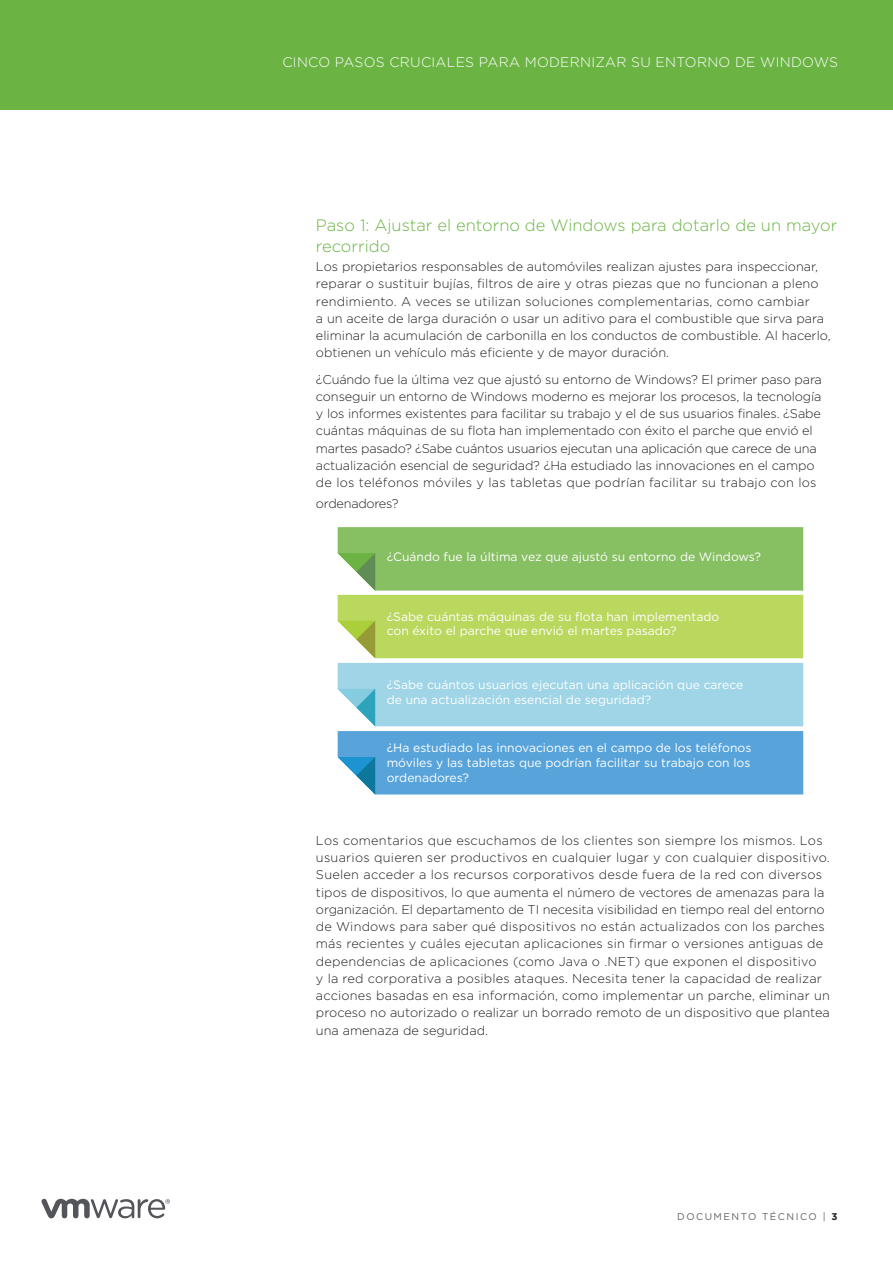
<style>
.page{position:relative;width:893px;height:1263px;background:#fff}
.page>*{position:absolute;margin:0;border:0;box-sizing:border-box;transform-origin:0 0}
._5a__SUBHEAD-1{font:300 16.5px/21px "Gotham";color:#6bb444}
.FOLIO-WHITE-TITLES{font:300 13.8px "Gotham";letter-spacing:.02em;color:#fff}
._3a__BODY_TEXT{font:300 12.75px/17.2px "Gotham";color:#231f20}
._3a__BODY_TEXT-2{font:300 12.75px "Gotham";letter-spacing:-.02em;color:#231f20}
.t1{font:12.15px/14.5px "Gotham";color:#fff}
.FOLIO-BOTTOM-GRAY{font:9.75px "Gotham";letter-spacing:.15em;color:#636265}
.s1{font-weight:700;color:#231f20}
</style>
<div class="page">
<div style="left:0;top:0;width:893px;height:109px;background:#6bb444"></div>
<svg style="left:41px;top:1199px;width:129px;height:19px"></svg>
<svg style="left:338px;top:527px;width:465px;height:267px;background:#96c7a7"></svg>
<p class="FOLIO-WHITE-TITLES" style="left:282px;top:53px;width:557px">CINCO PASOS CRUCIALES PARA MODERNIZAR SU ENTORNO DE WINDOWS</p>
<p class="_5a__SUBHEAD-1" style="left:316px;top:214px;width:523px">Paso 1: Ajustar el entorno de Windows para dotarlo de un mayor recorrido</p>
<p class="_3a__BODY_TEXT" style="left:316px;top:258px;width:516px">Los propietarios responsables de automóviles realizan ajustes para inspeccionar, reparar o sustituir bujías, filtros de aire y otras piezas que no funcionan a pleno rendimiento. A veces se utilizan soluciones complementarias, como cambiar<br>a un aceite de larga duración o usar un aditivo para el combustible que sirva para eliminar la acumulación de carbonilla en los conductos de combustible. Al hacerlo, obtienen un vehículo más eficiente y de mayor duración.</p>
<p class="_3a__BODY_TEXT" style="left:316px;top:370px;width:507px">¿Cuándo fue la última vez que ajustó su entorno de Windows? El primer paso para conseguir un entorno de Windows moderno es mejorar los procesos, la tecnología y los informes existentes para facilitar su trabajo y el de sus usuarios finales. ¿Sabe cuántas máquinas de su flota han implementado con éxito el parche que envió el martes pasado? ¿Sabe cuántos usuarios ejecutan una aplicación que carece de una actualización esencial de seguridad? ¿Ha estudiado las innovaciones en el campo de los teléfonos móviles y las tabletas que podrían facilitar su trabajo con los</p>
<p class="_3a__BODY_TEXT-2" style="left:316px;top:495px;width:84px">ordenadores?</p>
<p class="t1" style="left:387px;top:549px;width:376px">¿Cuándo fue la última vez que ajustó su entorno de Windows?</p>
<p class="t1" style="left:387px;top:609px;width:334px">¿Sabe cuántas máquinas de su flota han implementado con éxito el parche que envió el martes pasado?</p>
<p class="t1" style="left:387px;top:677px;width:358px">¿Sabe cuántos usuarios ejecutan una aplicación que carece de una actualización esencial de seguridad?</p>
<p class="t1" style="left:387px;top:741px;width:366px;text-align:justify">¿Ha estudiado las innovaciones en el campo de los teléfonos móviles y las tabletas que podrían facilitar su trabajo con los ordenadores?</p>
<p class="_3a__BODY_TEXT" style="left:316px;top:831px;width:515px">Los comentarios que escuchamos de los clientes son siempre los mismos. Los usuarios quieren ser productivos en cualquier lugar y con cualquier dispositivo.<br>Suelen acceder a los recursos corporativos desde fuera de la red con diversos tipos de dispositivos, lo que aumenta el número de vectores de amenazas para la organización. El departamento de TI necesita visibilidad en tiempo real del entorno de Windows para saber qué dispositivos no están actualizados con los parches más recientes y cuáles ejecutan aplicaciones sin firmar o versiones antiguas de dependencias de aplicaciones (como Java o .NET) que exponen el dispositivo<br>y la red corporativa a posibles ataques. Necesita tener la capacidad de realizar acciones basadas en esa información, como implementar un parche, eliminar un proceso no autorizado o realizar un borrado remoto de un dispositivo que plantea una amenaza de seguridad.</p>
<p class="FOLIO-BOTTOM-GRAY" style="left:677px;top:1210px;width:162px">DOCUMENTO TÉCNICO | <span class="s1">3</span></p>
</div>
